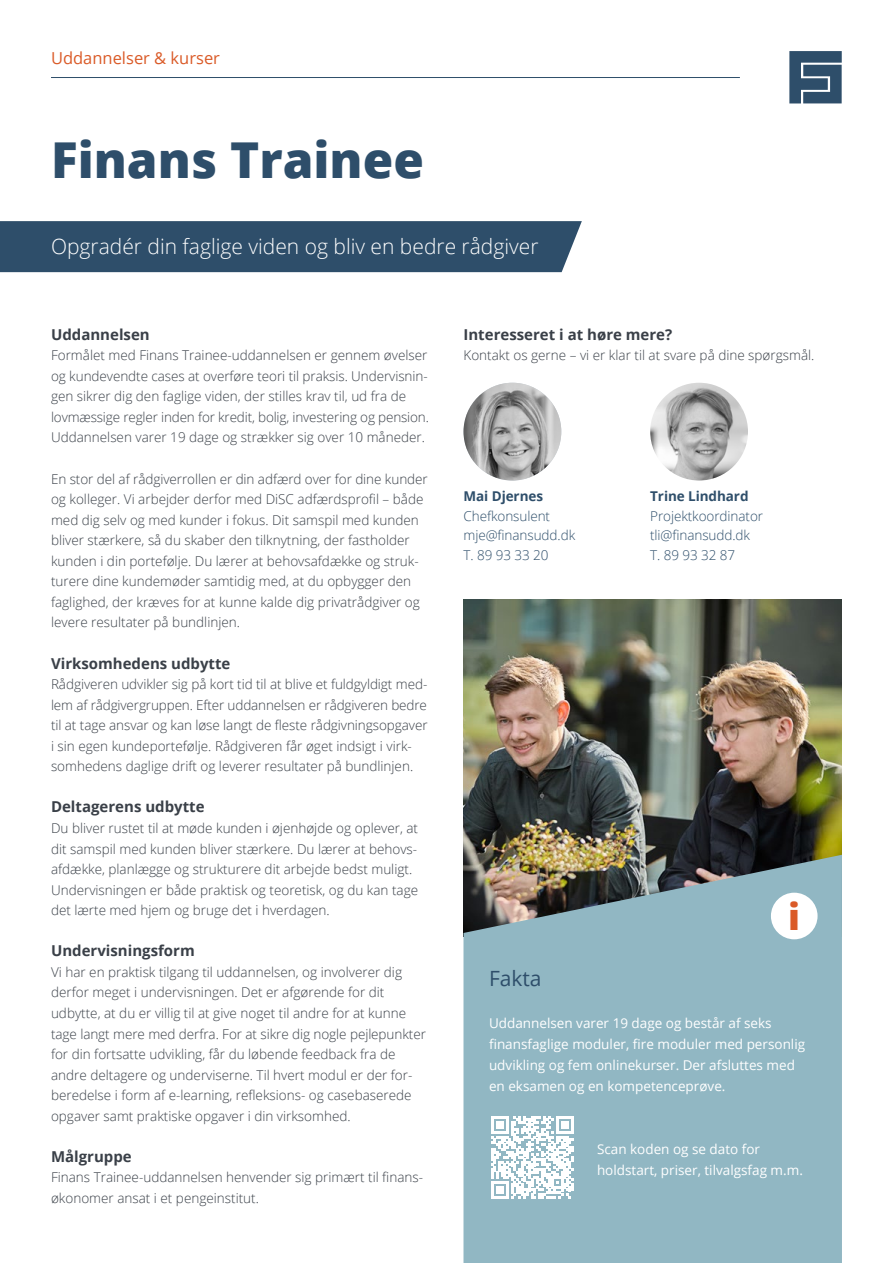
<style>
.page{position:relative;width:893px;height:1263px;background:#fff}
.page>*{position:absolute;margin:0;border:0;box-sizing:border-box;transform-origin:0 0}
.t1{font:800 49.5px "Open Sans";color:#2e4e6a}
.t2{font:800 36.75px "Open Sans";color:#da5a27}
.t3{font:300 21px "Open Sans";color:#fff}
.t4{font:21px "Open Sans";color:#2e4e6a}
.t5{font:16.5px "Open Sans";color:#da5a27}
.t6{font:700 15px "Open Sans";color:#3a4048}
.t7{font:300 13.5px/20.5px "Open Sans";color:#3a4048}
.t8{font:13.5px/21px "Open Sans";color:#fff}
.t9{font:300 13.5px/19.5px "Open Sans";letter-spacing:-.005em;color:#2e4e6a}
.t10{font:700 13.5px "Open Sans";letter-spacing:-.005em;color:#2e4e6a}
</style>
<div class="page">
<div style="left:0;top:221px;width:582px;height:51px;background:#2e4e6a"></div>
<img style="left:463px;top:600px;width:379px;height:255px">
<svg style="left:463px;top:855px;width:379px;height:408px;background:#8cadb6"></svg>
<div style="left:771px;top:893px;width:46px;height:46px;background:#fff;border-radius:50%"></div>
<img style="left:463px;top:383px;width:98px;height:97px;border-radius:49px">
<img style="left:650px;top:383px;width:98px;height:97px;border-radius:49px">
<svg style="left:491px;top:1116px;width:83px;height:83px"></svg>
<svg style="left:789px;top:51px;width:53px;height:52px;background:#46627b"></svg>
<hr style="left:51px;top:77px;width:689px;height:1px;background:#2e4e6a">
<p class="t5" style="left:51px;top:46px;width:170px">Uddannelser &amp; kurser</p>
<h1 class="t1" style="left:51px;top:123px;width:374px">Finans Trainee</h1>
<h3 class="t3" style="left:51px;top:231px;width:489px">Opgradér din faglige viden og bliv en bedre rådgiver</h3>
<p class="t6" style="left:51px;top:324px;width:100px">Uddannelsen</p>
<p class="t7" style="left:51px;top:345px;width:379px">Formålet med Finans Trainee-uddannelsen er gennem øvelser og kundevendte cases at overføre teori til praksis. Undervisnin&shy;gen sikrer dig den faglige viden, der stilles krav til, ud fra de lovmæssige regler inden for kredit, bolig, investering og pension.<br>Uddannelsen varer 19 dage og strækker sig over 10 måneder.</p>
<p class="t7" style="left:51px;top:468px;width:378px">En stor del af rådgiverrollen er din adfærd over for dine kunder og kolleger. Vi arbejder derfor med DiSC adfærdsprofil – både med dig selv og med kunder i fokus. Dit samspil med kunden bliver stærkere, så du skaber den tilknytning, der fastholder kunden i din portefølje. Du lærer at behovsafdække og struk&shy;turere dine kundemøder samtidig med, at du opbygger den faglighed, der kræves for at kunne kalde dig privatrådgiver og levere resultater på bundlinjen.</p>
<p class="t6" style="left:51px;top:652px;width:181px">Virksomhedens udbytte</p>
<p class="t7" style="left:51px;top:674px;width:378px">Rådgiveren udvikler sig på kort tid til at blive et fuldgyldigt med&shy;lem af rådgivergruppen. Efter uddannelsen er rådgiveren bedre til at tage ansvar og kan løse langt de fleste rådgivningsopgaver i sin egen kundeportefølje. Rådgiveren får øget indsigt i virk&shy;somhedens daglige drift og leverer resultater på bundlinjen.</p>
<p class="t6" style="left:51px;top:796px;width:155px">Deltagerens udbytte</p>
<p class="t7" style="left:51px;top:817px;width:369px">Du bliver rustet til at møde kunden i øjenhøjde og oplever, at dit samspil med kunden bliver stærkere. Du lærer at behovs&shy;afdække, planlægge og strukturere dit arbejde bedst muligt.<br>Undervisningen er både praktisk og teoretisk, og du kan tage det lærte med hjem og bruge det i hverdagen.</p>
<p class="t6" style="left:51px;top:940px;width:145px">Undervisningsform</p>
<p class="t7" style="left:51px;top:961px;width:376px">Vi har en praktisk tilgang til uddannelsen, og involverer dig derfor meget i undervisningen. Det er afgørende for dit udbytte, at du er villig til at give noget til andre for at kunne tage langt mere med derfra. For at sikre dig nogle pejlepunkter for din fortsatte udvikling, får du løbende feedback fra de andre deltagere og underviserne. Til hvert modul er der for&shy;beredelse i form af e-learning, refleksions- og casebaserede opgaver samt praktiske opgaver i din virksomhed.</p>
<p class="t6" style="left:51px;top:1146px;width:82px">Målgruppe</p>
<p class="t7" style="left:51px;top:1167px;width:374px">Finans Trainee-uddannelsen henvender sig primært til finans&shy;økonomer ansat i et pengeinstitut.</p>
<p class="t6" style="left:463px;top:324px;width:210px">Interesseret i at høre mere?</p>
<p class="t7" style="left:463px;top:345px;width:352px">Kontakt os gerne – vi er klar til at svare på dine spørgsmål.</p>
<p class="t10" style="left:463px;top:487px;width:81px">Mai Djernes</p>
<p class="t9" style="left:463px;top:506px;width:113px">Chefkonsulent mje@finansudd.dk<br>T. 89 93 33 20</p>
<p class="t10" style="left:650px;top:487px;width:100px">Trine Lindhard</p>
<p class="t9" style="left:650px;top:506px;width:114px">Projektkoordinator tli@finansudd.dk<br>T. 89 93 32 87</p>
<h2 class="t2" style="left:788px;top:889px;width:13px">i</h2>
<h3 class="t4" style="left:489px;top:964px;width:54px">Fakta</h3>
<p class="t8" style="left:489px;top:1012px;width:318px">Uddannelsen varer 19 dage og består af seks finansfaglige moduler, fire moduler med personlig udvikling og fem onlinekurser. Der afsluttes med en eksamen og en kompetenceprøve.</p>
<p class="t8" style="left:597px;top:1138px;width:207px">Scan koden og se dato for holdstart, priser, tilvalgsfag m.m.</p>
</div>
